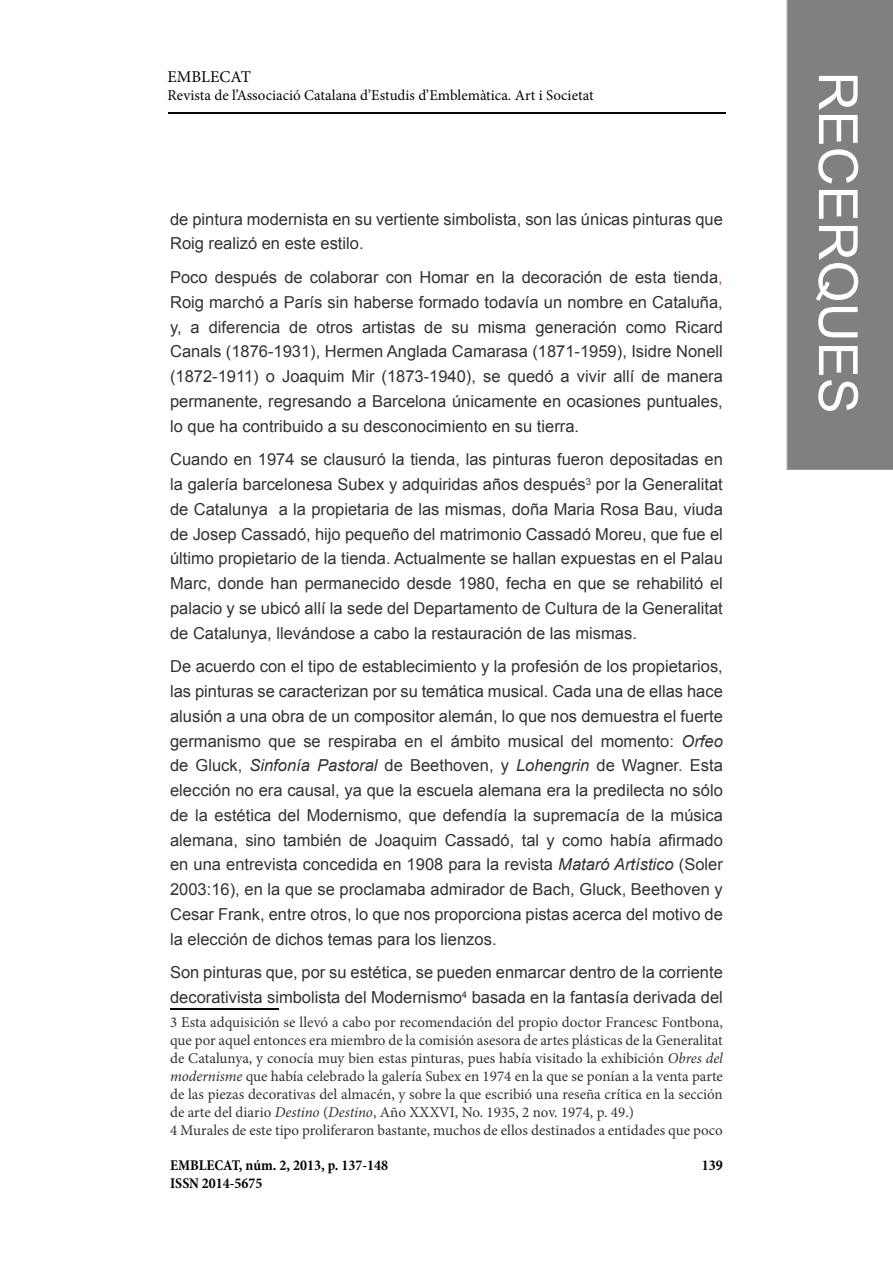
<style>
.page{position:relative;width:893px;height:1263px;background:#fff}
.page>*{position:absolute;margin:0;border:0;box-sizing:border-box;transform-origin:0 0}
.t1{font:54px "Arial";color:#fff}
.t2{font:16.5px/24.8px "Arial";color:#313232;text-align:justify}
.t3{font:16.5px "Minion Pro";color:#040503}
.t4{font:15px/18px "Minion Pro";color:#313232}
.t5{font:15px "Minion Pro";color:#040503}
.t6{font:700 condensed 15px "Minion Pro";color:#040503}
.s1{color:#ee3638}
.s2{font-style:italic}
</style>
<div class="page">
<div style="left:787px;top:0;width:106px;height:469px;background:#80807f"></div>
<hr style="left:168px;top:112px;width:557px;height:2px;background:#040503">
<hr style="left:170px;top:1009px;width:108px;height:1px;background:#040503">
<p class="t3" style="left:168px;top:65px;width:85px">EMBLECAT</p>
<p class="t5" style="left:168px;top:85px;width:428px">Revista de l’Associació Catalana d’Estudis d’Emblemàtica. Art i Societat</p>
<p class="t2" style="left:170px;top:207px;width:554px">de pintura modernista en su vertiente simbolista, son las únicas pinturas que<br>Roig realizó en este estilo.</p>
<p class="t2" style="left:170px;top:265px;width:554px">Poco después de colaborar con Homar en la decoración de esta tienda<span class="s1">, </span>Roig marchó a París sin haberse formado todavía un nombre en Cataluña, y, a diferencia de otros artistas de su misma generación como Ricard Canals (1876-1931), Hermen Anglada Camarasa (1871-1959), Isidre Nonell (1872-1911) o Joaquim Mir (1873-1940), se quedó a vivir allí de manera permanente, regresando a Barcelona únicamente en ocasiones puntuales, lo que ha contribuido a su desconocimiento en su tierra.</p>
<p class="t2" style="left:170px;top:447px;width:554px">Cuando en 1974 se clausuró la tienda, las pinturas fueron depositadas en la galería barcelonesa Subex y adquiridas años después<sup>3</sup> por la Generalitat de Catalunya a la propietaria de las mismas, doña Maria Rosa Bau, viuda de Josep Cassadó, hijo pequeño del matrimonio Cassadó Moreu, que fue el último propietario de la tienda. Actualmente se hallan expuestas en el Palau Marc, donde han permanecido desde 1980, fecha en que se rehabilitó el palacio y se ubicó allí la sede del Departamento de Cultura de la Generalitat de Catalunya, llevándose a cabo la restauración de las mismas.</p>
<p class="t2" style="left:170px;top:654px;width:554px">De acuerdo con el tipo de establecimiento y la profesión de los propietarios, las pinturas se caracterizan por su temática musical. Cada una de ellas hace alusión a una obra de un compositor alemán, lo que nos demuestra el fuerte germanismo que se respiraba en el ámbito musical del momento: <span class="s2">Orfeo </span>de Gluck, <span class="s2">Sinfonía Pastoral</span> de Beethoven, y <span class="s2">Lohengrin</span> de Wagner. Esta elección no era causal, ya que la escuela alemana era la predilecta no sólo de la estética del Modernismo, que defendía la supremacía de la música alemana, sino también de Joaquim Cassadó, tal y como había afirmado en una entrevista concedida en 1908 para la revista <span class="s2">Mataró Artístico</span> (Soler 2003:16), en la que se proclamaba admirador de Bach, Gluck, Beethoven y Cesar Frank, entre otros, lo que nos proporciona pistas acerca del motivo de la elección de dichos temas para los lienzos.</p>
<p class="t2" style="left:170px;top:960px;width:554px">Son pinturas que, por su estética, se pueden enmarcar dentro de la corriente decorativista simbolista del Modernismo<sup>4</sup> basada en la fantasía derivada del</p>
<p class="t4" style="left:170px;top:1014px;width:554px">3 Esta adquisición se llevó a cabo por recomendación del propio doctor Francesc Fontbona, que por aquel entonces era miembro de la comisión asesora de artes plásticas de la Generalitat de Catalunya, y conocía muy bien estas pinturas, pues había visitado la exhibición <span class="s2">Obres del modernisme</span> que había celebrado la galería Subex en 1974 en la que se ponían a la venta parte de las piezas decorativas del almacén, y sobre la que escribió una reseña crítica en la sección de arte del diario <span class="s2">Destino</span> (<span class="s2">Destino</span>, Año XXXVI, No. 1935, 2 nov. 1974, p. 49.)<br>4 Murales de este tipo proliferaron bastante, muchos de ellos destinados a entidades que poco</p>
<p class="t6" style="left:170px;top:1155px;width:220px">EMBLECAT, núm. 2, 2013, p. 137-148</p>
<p class="t6" style="left:702px;top:1155px;width:22px">139</p>
<p class="t6" style="left:170px;top:1173px;width:94px">ISSN 2014-5675</p>
<h1 class="t1" style="left:873px;top:72px;width:344px;rotate:90deg">RECERQUES</h1>
</div>
